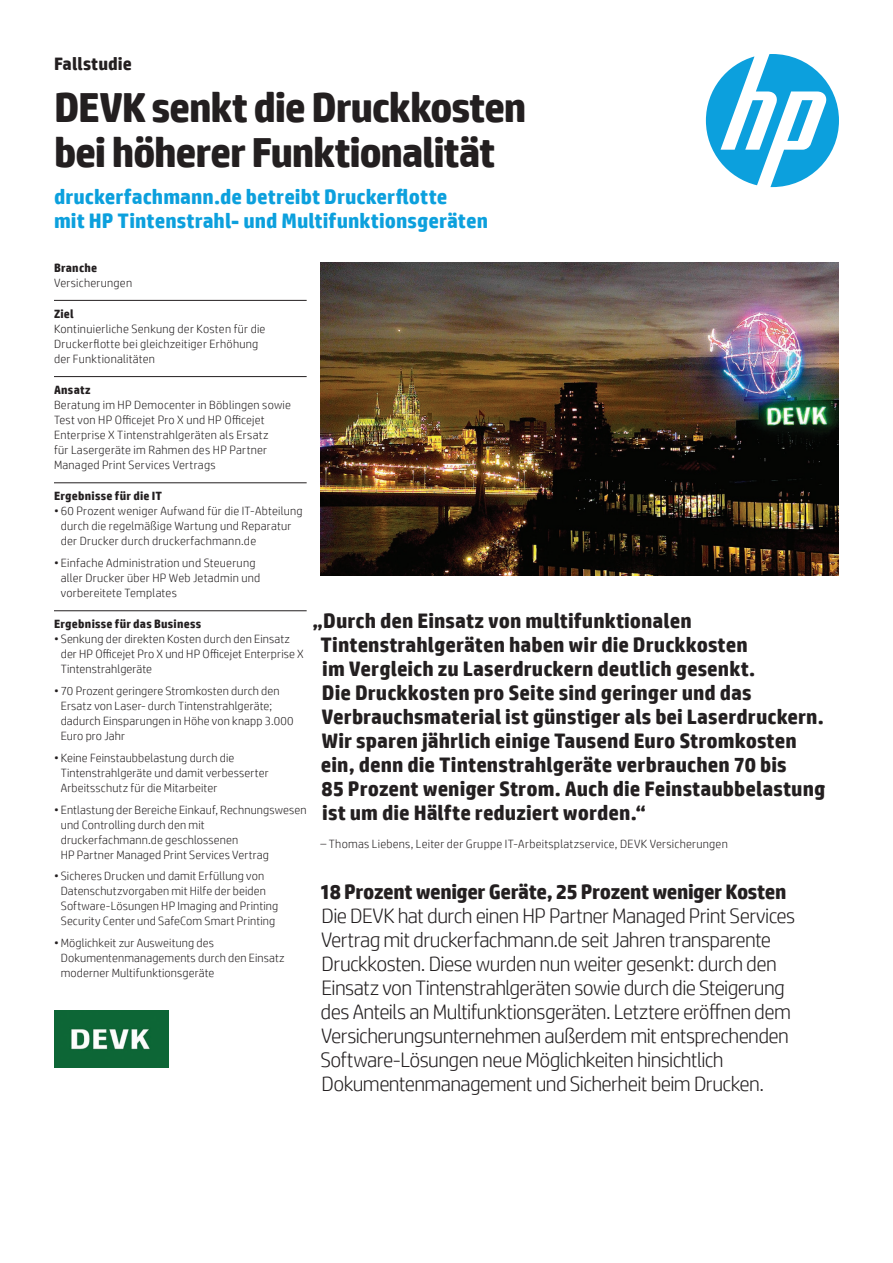
<style>
.page{position:relative;width:893px;height:1263px;background:#fff}
.page>*{position:absolute;margin:0;border:0;box-sizing:border-box;transform-origin:0 0}
.Headline_28_30{font:700 42px/45px "HP Simplified";letter-spacing:-.03em;color:#231f20}
.Intro_14_16{font:300 21px/24px "HP Simplified";letter-spacing:-.03em;color:#231f20}
.Cover_quote_14_16{font:700 21px/24px "HP Simplified";letter-spacing:.005em;color:#231f20}
.Subhead_14_16_bold_b{font:700 21px/24px "HP Simplified";letter-spacing:.005em;color:#0ca0dd}
.Subhead_14_16_bold_b-2{font:700 21px "HP Simplified";letter-spacing:-.02em;color:#231f20}
.Docment_type_12_14{font:700 18px "HP Simplified";letter-spacing:.005em;color:#231f20}
.Sidebar_body_w__rule{font:300 12px/15px "HP Simplified";letter-spacing:.01em;color:#231f20}
.Cover_quote_attribut{font:300 12px "HP Simplified";letter-spacing:.02em;color:#231f20}
.Sidebar_header{font:700 12px "HP Simplified";letter-spacing:.02em;color:#231f20}
</style>
<div class="page">
<svg style="left:706px;top:54px;width:133px;height:133px"></svg>
<img style="left:320px;top:262px;width:519px;height:314px">
<hr style="left:54px;top:300px;width:253px;height:1px;background:#231f20">
<hr style="left:54px;top:376px;width:253px;height:1px;background:#231f20">
<hr style="left:54px;top:482px;width:253px;height:1px;background:#231f20">
<hr style="left:54px;top:610px;width:253px;height:1px;background:#231f20">
<img style="left:54px;top:1011px;width:114px;height:57px">
<p class="Docment_type_12_14" style="left:54px;top:53px;width:79px">Fallstudie</p>
<p class="Headline_28_30" style="left:54px;top:84px;width:474px">DEVK senkt die Druckkosten bei höherer Funktionalität</p>
<p class="Subhead_14_16_bold_b" style="left:54px;top:185px;width:436px">druckerfachmann.de betreibt Druckerflotte<br>mit HP Tintenstrahl- und Multifunktionsgeräten</p>
<p class="Sidebar_header" style="left:54px;top:260px;width:45px">Branche</p>
<p class="Sidebar_body_w__rule" style="left:54px;top:275px;width:80px">Versicherungen</p>
<p class="Sidebar_header" style="left:54px;top:307px;width:21px">Ziel</p>
<p class="Sidebar_body_w__rule" style="left:54px;top:321px;width:213px">Kontinuierliche Senkung der Kosten für die<br>Druckerflotte bei gleichzeitiger Erhöhung der Funktionalitäten</p>
<p class="Sidebar_header" style="left:54px;top:383px;width:38px">Ansatz</p>
<p class="Sidebar_body_w__rule" style="left:54px;top:397px;width:239px">Beratung im HP Democenter in Böblingen sowie Test von HP Officejet Pro X und HP Officejet Enterprise X Tintenstrahlgeräten als Ersatz<br>für Lasergeräte im Rahmen des HP Partner Managed Print Services Vertrags</p>
<p class="Sidebar_header" style="left:54px;top:489px;width:110px">Ergebnisse für die IT</p>
<p class="Sidebar_body_w__rule" style="left:61px;top:503px;width:243px;text-indent:-7px">• 60 Prozent weniger Aufwand für die IT-Abteilung durch die regelmäßige Wartung und Reparatur der Drucker durch druckerfachmann.de</p>
<p class="Sidebar_body_w__rule" style="left:61px;top:555px;width:201px;text-indent:-7px">• Einfache Administration und Steuerung aller Drucker über HP Web Jetadmin und vorbereitete Templates</p>
<p class="Sidebar_header" style="left:54px;top:617px;width:149px">Ergebnisse für das Business</p>
<p class="Sidebar_body_w__rule" style="left:61px;top:631px;width:245px;text-indent:-7px">• Senkung der direkten Kosten durch den Einsatz der HP Officejet Pro X und HP Officejet Enterprise X<br>Tintenstrahlgeräte</p>
<p class="Sidebar_body_w__rule" style="left:61px;top:683px;width:234px;text-indent:-7px">• 70 Prozent geringere Stromkosten durch den Ersatz von Laser- durch Tintenstrahlgeräte; dadurch Einsparungen in Höhe von knapp 3.000<br>Euro pro Jahr</p>
<p class="Sidebar_body_w__rule" style="left:61px;top:750px;width:209px;text-indent:-7px">• Keine Feinstaubbelastung durch die<br>Tintenstrahlgeräte und damit verbesserter<br>Arbeitsschutz für die Mitarbeiter</p>
<p class="Sidebar_body_w__rule" style="left:61px;top:802px;width:247px;text-indent:-7px">• Entlastung der Bereiche Einkauf, Rechnungswesen und Controlling durch den mit druckerfachmann.de geschlossenen<br>HP Partner Managed Print Services Vertrag</p>
<p class="Sidebar_body_w__rule" style="left:61px;top:868px;width:219px;text-indent:-7px">• Sicheres Drucken und damit Erfüllung von Datenschutzvorgaben mit Hilfe der beiden Software-Lösungen HP Imaging and Printing Security Center und SafeCom Smart Printing</p>
<p class="Sidebar_body_w__rule" style="left:61px;top:935px;width:225px;text-indent:-7px">•Möglichkeit zur Ausweitung des<br>Dokumentenmanagements durch den Einsatz moderner Multifunktionsgeräte</p>
<p class="Cover_quote_14_16" style="left:321px;top:608px;width:506px;text-indent:-8px">„Durch den Einsatz von multifunktionalen Tintenstrahlgeräten haben wir die Druckkosten<br>im Vergleich zu Laserdruckern deutlich gesenkt.<br>Die Druckkosten pro Seite sind geringer und das Verbrauchsmaterial ist günstiger als bei Laserdruckern.<br>Wir sparen jährlich einige Tausend Euro Stromkosten ein, denn die Tintenstrahlgeräte verbrauchen 70 bis<br>85 Prozent weniger Strom. Auch die Feinstaubbelastung ist um die Hälfte reduziert worden.“</p>
<p class="Cover_quote_attribut" style="left:320px;top:837px;width:409px">– Thomas Liebens, Leiter der Gruppe IT-Arbeitsplatzservice, DEVK Versicherungen</p>
<p class="Subhead_14_16_bold_b-2" style="left:320px;top:879px;width:468px">18 Prozent weniger Geräte, 25 Prozent weniger Kosten</p>
<p class="Intro_14_16" style="left:320px;top:903px;width:476px">Die DEVK hat durch einen HP Partner Managed Print Services Vertrag mit druckerfachmann.de seit Jahren transparente Druckkosten. Diese wurden nun weiter gesenkt: durch den Einsatz von Tintenstrahlgeräten sowie durch die Steigerung des Anteils an Multifunktionsgeräten. Letztere eröffnen dem Versicherungsunternehmen außerdem mit entsprechenden Software-Lösungen neue Möglichkeiten hinsichtlich Dokumentenmanagement und Sicherheit beim Drucken.</p>
</div>
